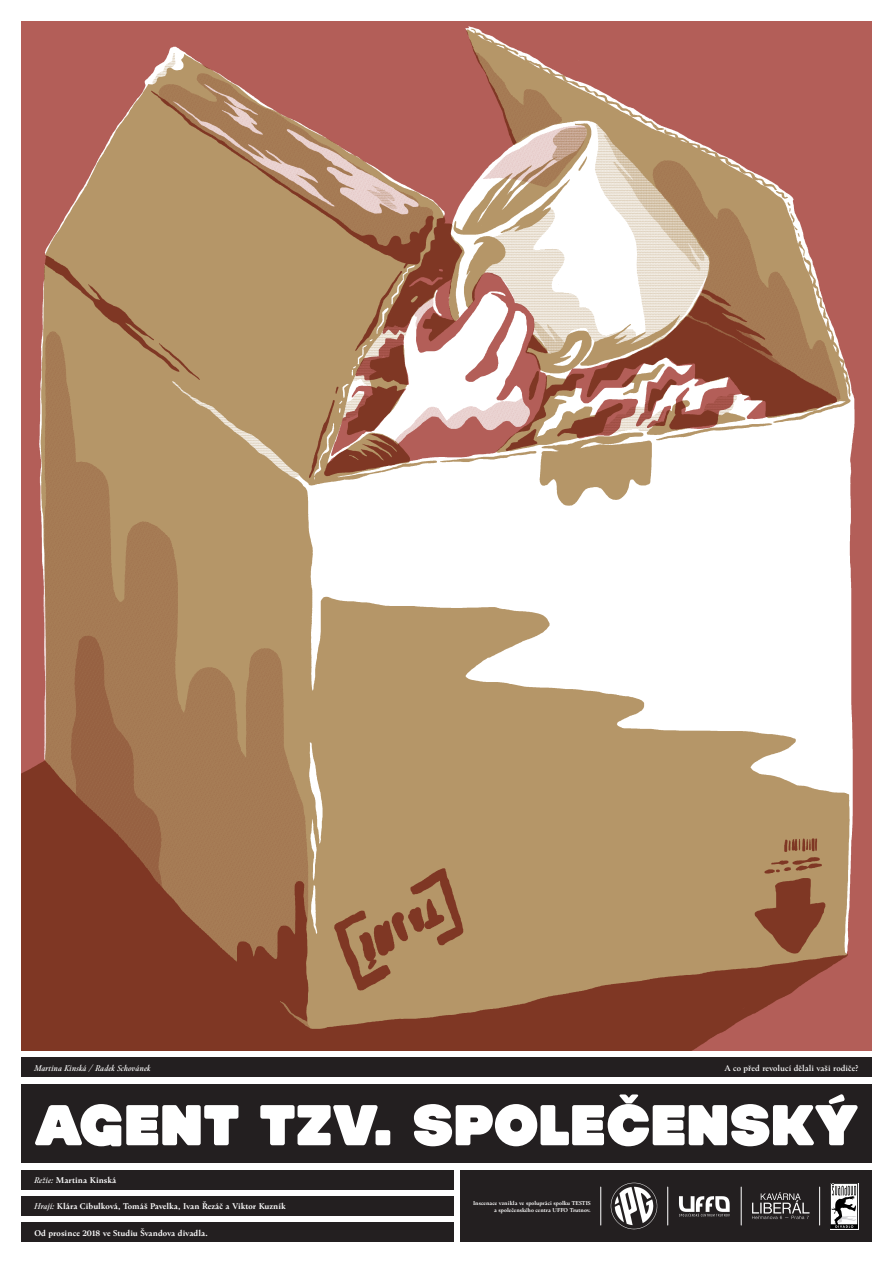
<style>
.page{position:relative;width:893px;height:1263px;background:#fff}
.page>*{position:absolute;margin:0;border:0;box-sizing:border-box;transform-origin:0 0}
.t1{font:700 59.03px "Hammer";color:#fff}
.t2{font:600 9px "Kunda Book Premium";color:#fff}
.t3{font:500 9px "Kunda Book Premium";color:#fff}
.t4{font:italic 500 9px "Kunda Book Premium";letter-spacing:-.02em;color:#fff}
.t5{font:600 6px/7.2px "Kunda Book Premium";letter-spacing:.005em;color:#fff;text-align:right}
.s1{font-weight:500;font-style:italic}
</style>
<div class="page">
<div style="left:21px;top:1084px;width:851px;height:79px;background:#231f20"></div>
<div style="left:460px;top:1170px;width:412px;height:72px;background:#231f20"></div>
<img style="left:21px;top:21px;width:851px;height:1029px">
<div style="left:21px;top:1058px;width:851px;height:19px;background:#231f20"></div>
<div style="left:21px;top:1170px;width:432px;height:19px;background:#231f20"></div>
<div style="left:21px;top:1197px;width:432px;height:19px;background:#231f20"></div>
<div style="left:21px;top:1223px;width:432px;height:19px;background:#231f20"></div>
<svg style="left:830px;top:1183px;width:28px;height:46px"></svg>
<img style="left:752px;top:1192px;width:58px;height:28px">
<hr style="left:819px;top:1187px;width:1px;height:38px;background:#fff">
<hr style="left:741px;top:1187px;width:1px;height:38px;background:#fff">
<hr style="left:668px;top:1187px;width:1px;height:38px;background:#fff">
<hr style="left:601px;top:1187px;width:1px;height:38px;background:#fff">
<img style="left:679px;top:1196px;width:51px;height:21px">
<img style="left:611px;top:1182px;width:47px;height:47px">
<p class="t4" style="left:34px;top:1062px;width:118px">Martina Kinská / Radek Schovánek</p>
<p class="t3" style="left:724px;top:1062px;width:136px">A co před revolucí dělali vaši rodiče?</p>
<p class="t1" style="left:34px;top:1094px;width:825px">AGENT tzv. SPOLEČENSKÝ</p>
<p class="t2" style="left:34px;top:1175px;width:83px"><span class="s1">Režie:</span> Martina Kinská</p>
<p class="t2" style="left:34px;top:1201px;width:253px"><span class="s1">Hrají:</span> Klára Cibulková, Tomáš Pavelka, Ivan Řezáč a Viktor Kuzník</p>
<p class="t5" style="left:473px;top:1199px;width:119px">Inscenace vznikla ve spolupráci spolku TESTIS a společenského centra UFFO Trutnov.</p>
<p class="t2" style="left:34px;top:1227px;width:175px">Od prosince 2018 ve Studiu Švandova divadla.</p>
</div>
